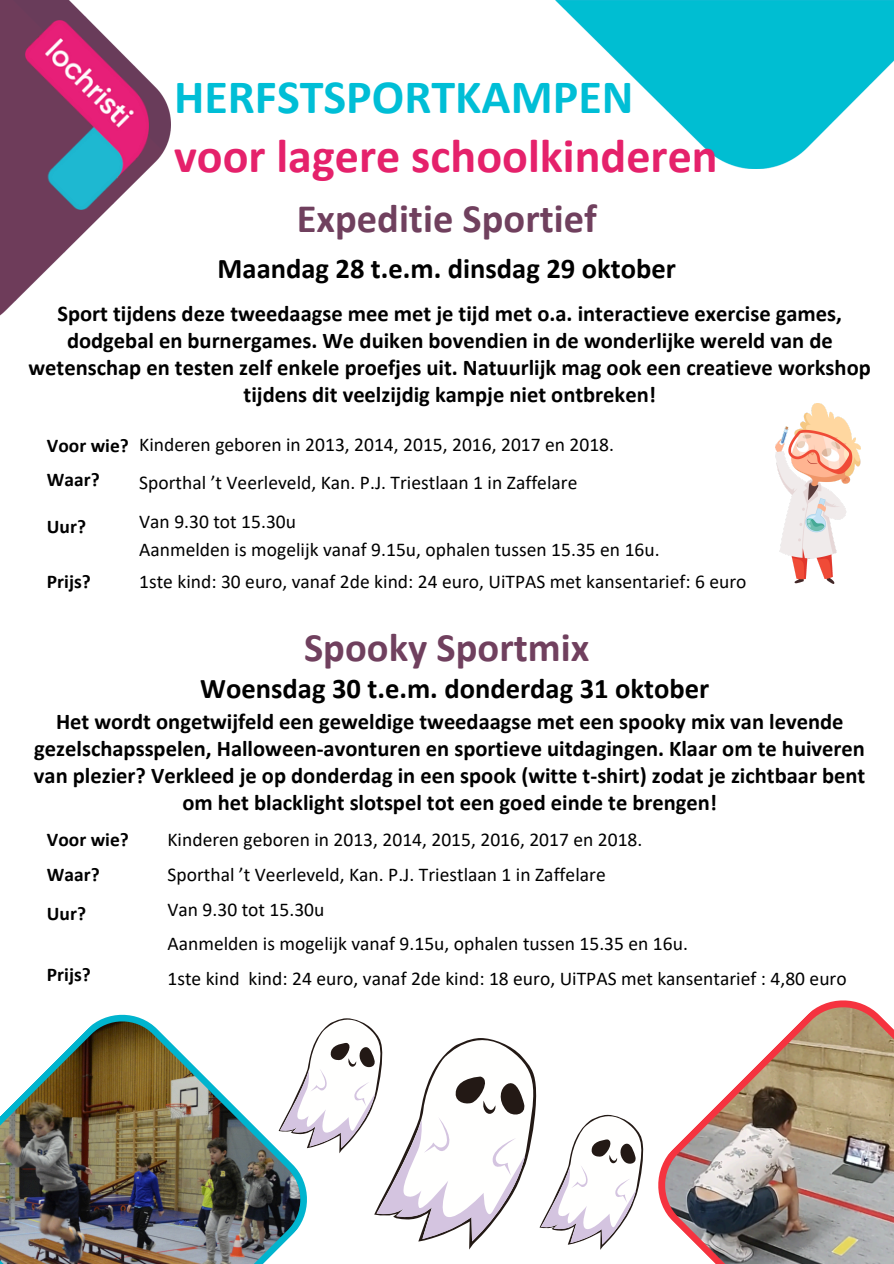
<style>
.page{position:relative;width:894px;height:1264px;background:#fff}
.page>*{position:absolute;margin:0;border:0;box-sizing:border-box;transform-origin:0 0}
.t1{font:700 48px/58.3px "Calibri";color:#e5216b}
.t2{font:700 40.5px "Calibri";color:#70405e}
.t3{font:700 28.5px "Calibri";color:#000}
.t4{font:700 22.5px/27px "Calibri";color:#000;text-align:center}
.t5{font:19.5px "Calibri";color:#000}
.t6{font:700 19.5px/34.8px "Calibri";color:#000}
.s1{color:#00bed6}
</style>
<div class="page">
<img style="left:0;top:0;width:170px;height:316px">
<img style="left:555px;top:0;width:338px;height:169px">
<img style="left:25px;top:21px;width:123px;height:189px">
<img style="left:0;top:1014px;width:278px;height:249px">
<img style="left:658px;top:1000px;width:235px;height:263px">
<svg style="left:278px;top:1018px;width:366px;height:231px"></svg>
<img style="left:775px;top:404px;width:85px;height:180px">
<h4 class="t1" style="left:174px;top:72px;width:545px"><span class="s1">HERFSTSPORTKAMPEN </span>voor lagere schoolkinderen</h4>
<h5 class="t2" style="left:296px;top:201px;width:302px">Expeditie Sportief</h5>
<h5 class="t3" style="left:217px;top:256px;width:460px">Maandag 28 t.e.m. dinsdag 29 oktober</h5>
<p class="t4" style="left:28px;top:301px;width:843px">Sport tijdens deze tweedaagse mee met je tijd met o.a. interactieve exercise games, dodgebal en burnergames. We duiken bovendien in de wonderlijke wereld van de wetenschap en testen zelf enkele proefjes uit. Natuurlijk mag ook een creatieve workshop tijdens dit veelzijdig kampje niet ontbreken!</p>
<p class="t6" style="left:47px;top:429px;width:83px">Voor wie?<br>Waar?</p>
<p class="t6" style="left:47px;top:510px;width:41px">Uur?</p>
<p class="t6" style="left:47px;top:565px;width:45px">Prijs?</p>
<p class="t5" style="left:139px;top:436px;width:476px">Kinderen geboren in 2013, 2014, 2015, 2016, 2017 en 2018.</p>
<p class="t5" style="left:139px;top:475px;width:439px">Sporthal ’t Veerleveld, Kan. P.J. Triestlaan 1 in Zaffelare</p>
<p class="t5" style="left:139px;top:513px;width:158px">Van 9.30 tot 15.30u</p>
<p class="t5" style="left:139px;top:541px;width:522px">Aanmelden is mogelijk vanaf 9.15u, ophalen tussen 15.35 en 16u.</p>
<h2 class="t5" style="left:139px;top:574px;width:608px">1ste kind: 30 euro, vanaf 2de kind: 24 euro, UiTPAS met kansentarief: 6 euro</h2>
<p class="t2" style="left:304px;top:630px;width:287px">Spooky Sportmix</p>
<p class="t3" style="left:200px;top:676px;width:510px">Woensdag 30 t.e.m. donderdag 31 oktober</p>
<h3 class="t4" style="left:34px;top:710px;width:832px">Het wordt ongetwijfeld een geweldige tweedaagse met een spooky mix van levende gezelschapsspelen, Halloween-avonturen en sportieve uitdagingen. Klaar om te huiveren van plezier? Verkleed je op donderdag in een spook (witte t-shirt) zodat je zichtbaar bent om het blacklight slotspel tot een goed einde te brengen!</h3>
<p class="t6" style="left:47px;top:824px;width:83px">Voor wie?<br>Waar?</p>
<p class="t6" style="left:47px;top:897px;width:41px">Uur?</p>
<p class="t6" style="left:47px;top:959px;width:45px">Prijs?</p>
<h2 class="t5" style="left:167px;top:831px;width:476px">Kinderen geboren in 2013, 2014, 2015, 2016, 2017 en 2018.</h2>
<h3 class="t5" style="left:167px;top:866px;width:439px">Sporthal ’t Veerleveld, Kan. P.J. Triestlaan 1 in Zaffelare</h3>
<h4 class="t5" style="left:167px;top:900px;width:158px">Van 9.30 tot 15.30u</h4>
<p class="t5" style="left:167px;top:935px;width:522px">Aanmelden is mogelijk vanaf 9.15u, ophalen tussen 15.35 en 16u.</p>
<h5 class="t5" style="left:167px;top:970px;width:680px">1ste kind kind: 24 euro, vanaf 2de kind: 18 euro, UiTPAS met kansentarief : 4,80 euro</h5>
</div>
